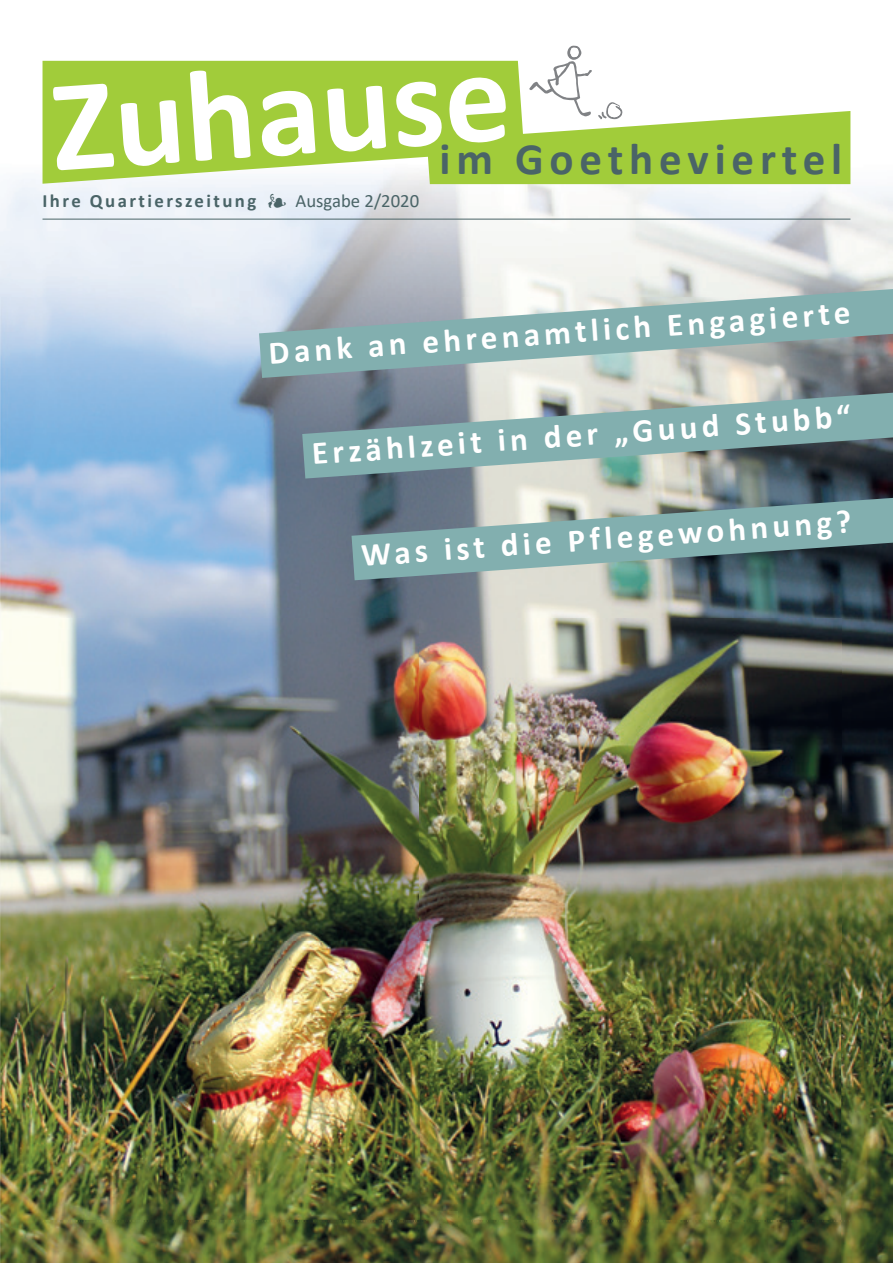
<style>
.page{position:relative;width:893px;height:1263px;background:#fff}
.page>*{position:absolute;margin:0;border:0;box-sizing:border-box;transform-origin:0 0}
.t1{font:700 132px "Calibri";color:#fff}
.t2{font:700 45px "Calibri";letter-spacing:.13em;color:#4a6467}
.t3{font:700 33px "Calibri";color:#fff}
.t4{font:700 18.75px "Calibri";letter-spacing:.13em;color:#4a6467}
.s1{font-family:"Minion Pro";font-weight:400}
.s2{font-weight:400}
</style>
<div class="page">
<img style="left:0;top:157px;width:893px;height:1106px">
<img style="left:438px;top:1212px;width:19px;height:15px">
<img style="left:468px;top:1221px;width:382px;height:1px">
<img style="left:43px;top:1221px;width:382px;height:1px">
<svg style="left:43px;top:61px;width:807px;height:123px;fill:#a1cc3a"></svg>
<hr style="left:43px;top:219px;width:807px;height:1px;background:#4a6467">
<svg style="left:529px;top:46px;width:63px;height:70px"></svg>
<svg style="left:598px;top:102px;width:24px;height:17px"></svg>
<svg style="left:259px;top:289px;width:634px;height:89px;fill:#82afaf"></svg>
<svg style="left:302px;top:393px;width:591px;height:85px;fill:#82afaf"></svg>
<svg style="left:351px;top:498px;width:542px;height:82px"></svg>
<h1 class="t1" style="left:45px;top:34px;width:462px;rotate:-4deg">Zuhause</h1>
<h2 class="t2" style="left:440px;top:127px;width:404px">im Goetheviertel</h2>
<p class="t4" style="left:43px;top:188px;width:378px">Ihre Quartierszeitung <span class="s1">❧</span> <span class="s2">Ausgabe 2/2020</span></p>
<p class="t3" style="left:267px;top:330px;width:584px;rotate:-4deg">Dank an ehrenamtlich Engagierte</p>
<p class="t3" style="left:310px;top:430px;width:541px;rotate:-4deg">Erzählzeit in der „Guud Stubb“</p>
<p class="t3" style="left:360px;top:532px;width:493px;rotate:-4deg">Was ist die Pflegewohnung?</p>
</div>
